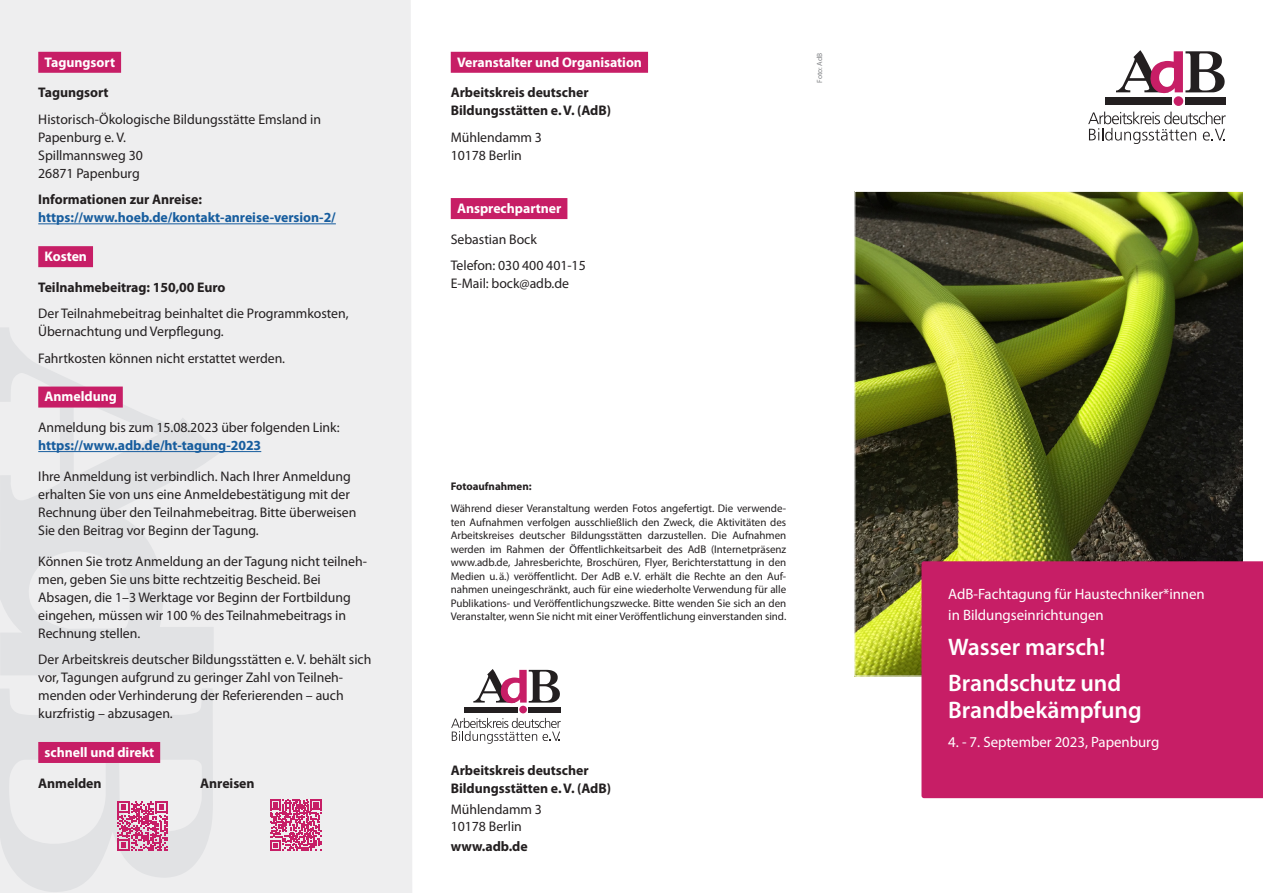
<style>
.page{position:relative;width:1263px;height:893px;background:#fff}
.page>*{position:absolute;margin:0;border:0;box-sizing:border-box;transform-origin:0 0}
.Titelseite_Titel_der_Veranstaltung{font:600 24px/27px "Myriad Pro";letter-spacing:-.005em;color:#fff}
.Titelseite_Untertitel_Veranstaltung{font:15px/21px "Myriad Pro";letter-spacing:-.005em;color:#fff}
.Programm_Fließtext_normal{font:13.95px/18px "Myriad Pro";letter-spacing:-.005em;color:#231f20}
.Programm_Fließtext_normal-2{font:700 13.95px/18px "Myriad Pro";letter-spacing:-.005em;color:#231f20}
.Programm_Fließtext_normal-3{font:700 13.95px "Myriad Pro";letter-spacing:-.005em;color:#fff}
.Programm_Fließtext_normal-4{font:700 13.95px/18px "Myriad Pro";letter-spacing:-.005em;color:#175d9e}
.Programm_Fließtext_normal_fett{font:700 13.95px "Myriad Pro";letter-spacing:-.005em;color:#231f20}
.Tagungsort_Adresse{font:13.95px/18px "Myriad Pro";letter-spacing:-.005em;color:#231f20}
.Kleingedrucktes{font:11.1px/13.5px "Myriad Pro";letter-spacing:-.005em;color:#231f20;text-align:justify}
.Programm_Fließtext_normal-5{font:700 11.1px "Myriad Pro";letter-spacing:-.005em;color:#231f20}
.Titelseite_Bildnachweis{font:7.5px "Myriad Pro";letter-spacing:-.015em;color:#808285}
.s1{color:#231f20}
.s2{font-weight:700;color:#175d9e}
</style>
<div class="page">
<img style="left:857px;top:193px;width:386px;height:481px">
<div style="left:1174px;top:96px;width:9px;height:10px;background:#c71e66;border-radius:50%"></div>
<div style="left:1105px;top:98px;width:67px;height:7px;background:#231f20"></div>
<div style="left:1185px;top:98px;width:40px;height:7px;background:#231f20"></div>
<svg style="left:1088px;top:112px;width:138px;height:32px"></svg>
<svg style="left:1116px;top:50px;width:109px;height:43px"></svg>
<div style="left:0;top:0;width:412px;height:893px;background:#eeeeef"></div>
<svg style="left:0;top:327px;width:219px;height:273px;background:#eaeaeb"></svg>
<svg style="left:0;top:485px;width:214px;height:190px;background:#e6e6e8"></svg>
<div style="left:921px;top:561px;width:342px;height:237px;background:#c71e66"></div>
<div style="left:451px;top:52px;width:197px;height:21px;background:#c71e66"></div>
<div style="left:451px;top:198px;width:116px;height:21px;background:#c71e66"></div>
<div style="left:38px;top:52px;width:83px;height:21px;background:#c71e66"></div>
<hr style="left:38px;top:223px;width:298px;height:1px;background:#175d9e">
<div style="left:38px;top:246px;width:55px;height:21px;background:#c71e66"></div>
<div style="left:38px;top:387px;width:85px;height:21px;background:#c71e66"></div>
<hr style="left:38px;top:451px;width:223px;height:1px;background:#175d9e">
<div style="left:519px;top:706px;width:8px;height:7px;background:#c71e66;border-radius:50%"></div>
<div style="left:465px;top:707px;width:53px;height:5px;background:#231f20"></div>
<div style="left:528px;top:707px;width:33px;height:5px;background:#231f20"></div>
<svg style="left:451px;top:718px;width:110px;height:26px"></svg>
<svg style="left:473px;top:669px;width:87px;height:34px"></svg>
<svg style="left:270px;top:799px;width:51px;height:52px;background:#d46494"></svg>
<svg style="left:0;top:688px;width:213px;height:204px;background:#e4d4dd"></svg>
<p class="Programm_Fließtext_normal-3" style="left:45px;top:53px;width:72px">Tagungsort</p>
<p class="Programm_Fließtext_normal-2" style="left:38px;top:83px;width:72px">Tagungsort</p>
<p class="Programm_Fließtext_normal" style="left:38px;top:110px;width:284px">Historisch-Ökologische Bildungsstätte Emsland in<br>Papenburg e. V.<br>Spillmannsweg 30<br>26871 Papenburg</p>
<p class="Programm_Fließtext_normal-4" style="left:38px;top:190px;width:299px"><span class="s1">Informationen zur Anreise: </span>https://www.hoeb.de/kontakt-anreise-version-2/</p>
<p class="Programm_Fließtext_normal-3" style="left:45px;top:247px;width:44px">Kosten</p>
<p class="Programm_Fließtext_normal_fett" style="left:38px;top:278px;width:189px">Teilnahmebeitrag: 150,00 Euro</p>
<p class="Programm_Fließtext_normal" style="left:38px;top:304px;width:312px">Der Teilnahmebeitrag beinhaltet die Programmkosten,<br>Übernachtung und Verpflegung.</p>
<p class="Programm_Fließtext_normal" style="left:38px;top:349px;width:248px">Fahrtkosten können nicht erstattet werden.</p>
<p class="Programm_Fließtext_normal-3" style="left:45px;top:388px;width:74px">Anmeldung</p>
<p class="Programm_Fließtext_normal" style="left:38px;top:418px;width:303px">Anmeldung bis zum 15.08.2023 über folgenden Link: <span class="s2">https://www.adb.de/ht-tagung-2023</span></p>
<p class="Programm_Fließtext_normal" style="left:38px;top:467px;width:320px">Ihre Anmeldung ist verbindlich. Nach Ihrer Anmeldung erhalten Sie von uns eine Anmeldebestätigung mit der Rechnung über den Teilnahmebeitrag. Bitte überweisen Sie den Beitrag vor Beginn der Tagung.</p>
<p class="Programm_Fließtext_normal" style="left:38px;top:552px;width:330px">Können Sie trotz Anmeldung an der Tagung nicht teilneh&shy;men, geben Sie uns bitte rechtzeitig Bescheid. Bei Absagen, die 1–3 Werktage vor Beginn der Fortbildung eingehen, müssen wir 100 % des Teilnahmebeitrags in Rechnung stellen.</p>
<p class="Programm_Fließtext_normal" style="left:38px;top:650px;width:335px">Der Arbeitskreis deutscher Bildungsstätten e. V. behält sich vor, Tagungen aufgrund zu geringer Zahl von Teilneh&shy;menden oder Verhinderung der Referierenden – auch kurzfristig – abzusagen.</p>
<p class="Programm_Fließtext_normal-3" style="left:45px;top:743px;width:111px">schnell und direkt</p>
<p class="Programm_Fließtext_normal_fett" style="left:38px;top:774px;width:65px">Anmelden</p>
<p class="Programm_Fließtext_normal_fett" style="left:200px;top:774px;width:56px">Anreisen</p>
<p class="Programm_Fließtext_normal-3" style="left:457px;top:53px;width:186px">Veranstalter und Organisation</p>
<p class="Programm_Fließtext_normal-2" style="left:451px;top:83px;width:162px">Arbeitskreis deutscher<br>Bildungsstätten e.V. (AdB)</p>
<p class="Tagungsort_Adresse" style="left:451px;top:128px;width:93px">Mühlendamm 3<br>10178 Berlin</p>
<p class="Programm_Fließtext_normal-3" style="left:457px;top:199px;width:106px">Ansprechpartner</p>
<p class="Programm_Fließtext_normal" style="left:451px;top:230px;width:88px">Sebastian Bock</p>
<p class="Programm_Fließtext_normal" style="left:451px;top:256px;width:136px">Telefon: 030 400 401-15<br>E-Mail: bock@adb.de</p>
<p class="Titelseite_Bildnachweis" style="left:815px;top:83px;width:31px;rotate:-90deg">Foto: AdB</p>
<p class="Programm_Fließtext_normal-5" style="left:451px;top:479px;width:82px">Fotoaufnahmen:</p>
<p class="Kleingedrucktes" style="left:451px;top:502px;width:337px">Während dieser Veranstaltung werden Fotos angefertigt. Die verwende&shy;ten Aufnahmen verfolgen ausschließlich den Zweck, die Aktivitäten des Arbeitskreises deutscher Bildungsstätten darzustellen. Die Aufnahmen werden im Rahmen der Öffentlichkeitsarbeit des AdB (Internetpräsenz www.adb.de, Jahresberichte, Broschüren, Flyer, Berichterstattung in den Medien u.ä.) veröffentlicht. Der AdB e.V. erhält die Rechte an den Auf&shy;nahmen uneingeschränkt, auch für eine wiederholte Verwendung für alle Publikations- und Veröffentlichungszwecke. Bitte wenden Sie sich an den Veranstalter, wenn Sie nicht mit einer Veröffentlichung einverstanden sind.</p>
<p class="Programm_Fließtext_normal-2" style="left:451px;top:761px;width:162px">Arbeitskreis deutscher<br>Bildungsstätten e.V. (AdB)</p>
<p class="Programm_Fließtext_normal" style="left:451px;top:800px;width:93px;line-height:17.2px">Mühlendamm 3<br>10178 Berlin</p>
<p class="Programm_Fließtext_normal-2" style="left:451px;top:837px;width:78px">www.adb.de</p>
<p class="Titelseite_Untertitel_Veranstaltung" style="left:948px;top:583px;width:258px">AdB-Fachtagung für Haustechniker*innen in Bildungseinrichtungen</p>
<p class="Titelseite_Titel_der_Veranstaltung" style="left:948px;top:633px;width:159px">Wasser marsch!</p>
<p class="Titelseite_Titel_der_Veranstaltung" style="left:948px;top:668px;width:195px">Brandschutz und<br>Brandbekämpfung</p>
<p class="Titelseite_Untertitel_Veranstaltung" style="left:948px;top:731px;width:212px">4. - 7. September 2023, Papenburg</p>
</div>
